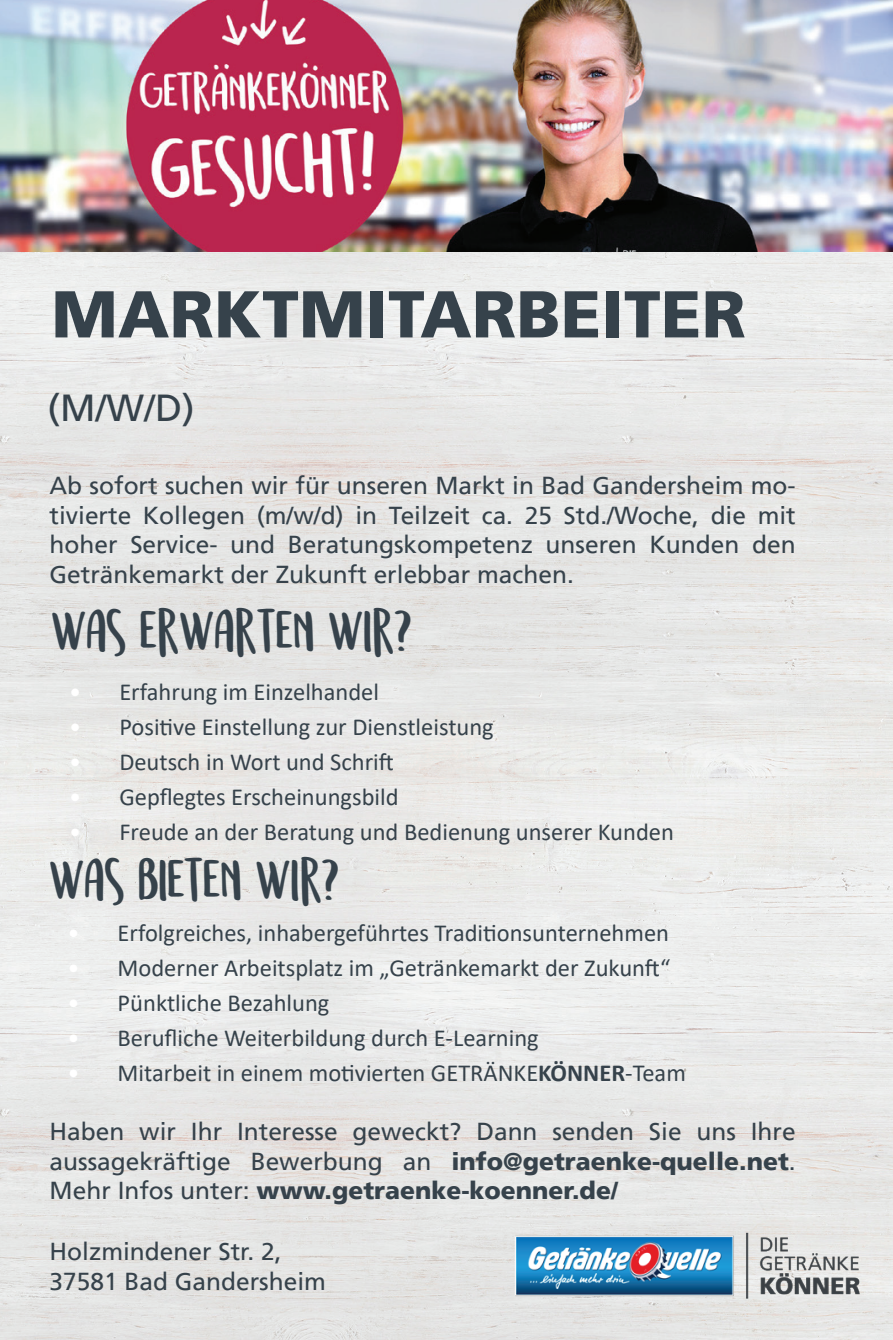
<style>
.page{position:relative;width:893px;height:1340px;background:#fff}
.page>*{position:absolute;margin:0;border:0;box-sizing:border-box;transform-origin:0 0}
.t1{font:900 66.15px "Frutiger LT";letter-spacing:.005em;color:#36424b}
.t2{font:46.9px "Semringah";color:#36424b}
.t3{font:37.45px "Frutiger LT";color:#36424b}
.t4{font:24.5px/29.4px "Frutiger LT";color:#36424b;text-align:justify}
.t5{font:24.5px "Calibri";color:#36424b}
.s1{color:#fff}
.s2{font-weight:700}
.s3{font-weight:900}
</style>
<div class="page">
<img style="left:0;top:251px;width:893px;height:1088px">
<img style="left:0;top:0;width:893px;height:251px">
<img style="left:512px;top:1232px;width:351px;height:66px">
<h1 class="t1" style="left:52px;top:274px;width:696px">MARKTMITARBEITER</h1>
<h3 class="t3" style="left:48px;top:386px;width:149px">(M/W/D)</h3>
<p class="t4" style="left:50px;top:471px;width:748px">Ab sofort suchen wir für unseren Markt in Bad Gandersheim mo&shy;tivierte Kollegen (m/w/d) in Teilzeit ca. 25 Std./Woche, die mit hoher Service- und Beratungskompetenz unseren Kunden den Getränkemarkt der Zukunft erlebbar machen.</p>
<h2 class="t2" style="left:52px;top:607px;width:361px">WAS ERWARTEN WIR?</h2>
<p class="t5" style="left:69px;top:674px;width:311px"><span class="s1">•</span> Erfahrung im Einzelhandel</p>
<p class="t5" style="left:69px;top:709px;width:426px"><span class="s1">•</span> Positive Einstellung zur Dienstleistung</p>
<p class="t5" style="left:69px;top:744px;width:326px"><span class="s1">•</span> Deutsch in Wort und Schrift</p>
<p class="t5" style="left:69px;top:779px;width:331px"><span class="s1">•</span> Gepflegtes Erscheinungsbild</p>
<p class="t5" style="left:69px;top:814px;width:606px"><span class="s1">•</span> Freude an der Beratung und Bedienung unserer Kunden</p>
<h2 class="t2" style="left:50px;top:856px;width:291px">WAS BIETEN WIR?</h2>
<p class="t5" style="left:67px;top:916px;width:603px"><span class="s1">•</span> Erfolgreiches, inhabergeführtes Traditionsunternehmen</p>
<p class="t5" style="left:67px;top:951px;width:604px"><span class="s1">•</span> Moderner Arbeitsplatz im „Getränkemarkt der Zukunft“</p>
<p class="t5" style="left:67px;top:986px;width:264px"><span class="s1">•</span> Pünktliche Bezahlung</p>
<p class="t5" style="left:67px;top:1021px;width:473px"><span class="s1">•</span> Berufliche Weiterbildung durch E-Learning</p>
<p class="t5" style="left:67px;top:1056px;width:620px"><span class="s1">•</span> Mitarbeit in einem motivierten GETRÄNKE<span class="s2">KÖNNER</span>-Team</p>
<p class="t4" style="left:50px;top:1117px;width:748px">Haben wir Ihr Interesse geweckt? Dann senden Sie uns Ihre aussagekräftige Bewerbung an <span class="s3">info@getraenke-quelle.net</span>.<br>Mehr Infos unter: <span class="s3">www.getraenke-koenner.de/</span></p>
<p class="t4" style="left:50px;top:1236px;width:278px">Holzmindener Str. 2,<br>37581 Bad Gandersheim</p>
</div>
